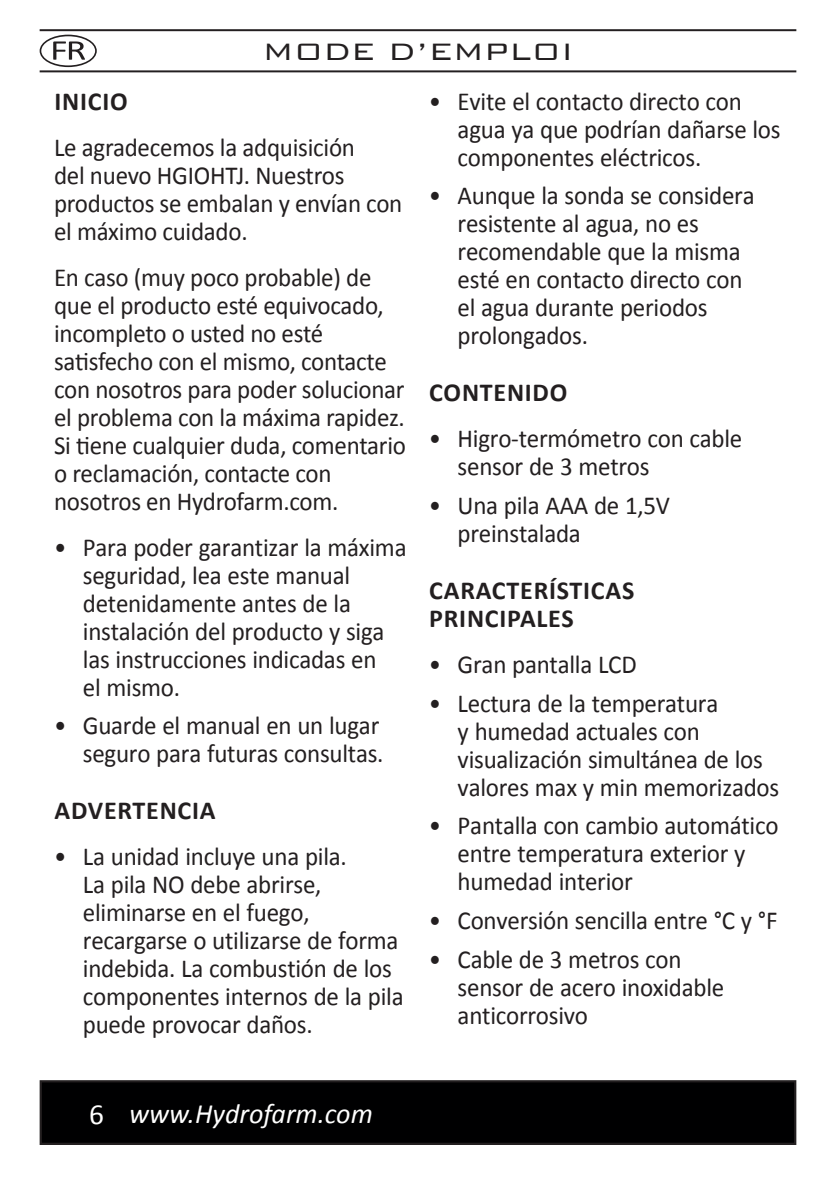
<style>
.page{position:relative;width:836px;height:1181px;background:#fff}
.page>*{position:absolute;margin:0;border:0;box-sizing:border-box;transform-origin:0 0}
.t1{font:300 31.6px "Bank Gothic";letter-spacing:-.01em;color:#231f20;scale:1.1 1}
.t2{font:italic 28px "Calibri";color:#fff}
.t3{font:26px/28px "Calibri";letter-spacing:-.01em;color:#231f20;scale:.96 1}
.t4{font:700 26px/28px "Calibri";letter-spacing:.03em;color:#231f20}
.s1{font-style:normal;font-size:29.2px}
</style>
<div class="page">
<div style="left:41px;top:1081px;width:753px;height:63px;background:#000001"></div>
<div style="left:40px;top:1080px;width:756px;height:65px;border:2px solid #231f20"></div>
<hr style="left:40px;top:29px;width:756px;height:2px;background:#231f20">
<hr style="left:40px;top:70px;width:756px;height:2px;background:#231f20">
<svg style="left:40px;top:35px;width:57px;height:32px"></svg>
<p class="t1" style="left:262px;top:27px;width:284px">MODE D’EMPLOI</p>
<p class="t4" style="left:55px;top:87px;width:75px">INICIO</p>
<p class="t3" style="left:54px;top:133px;width:364px">Le agradecemos la adquisición<br>del nuevo HGIOHTJ. Nuestros productos se embalan y envían con el máximo cuidado.</p>
<p class="t3" style="left:54px;top:263px;width:368px">En caso (muy poco probable) de que el producto esté equivocado, incompleto o usted no esté satisfecho con el mismo, contacte con nosotros para poder solucionar el problema con la máxima rapidez.<br>Si tiene cualquier duda, comentario o reclamación, contacte con nosotros en Hydrofarm.com.</p>
<p class="t3" style="left:83px;top:533px;width:338px;text-indent:-29px">• Para poder garantizar la máxima seguridad, lea este manual detenidamente antes de la instalación del producto y siga las instrucciones indicadas en<br>el mismo.</p>
<p class="t3" style="left:54px;top:712px;width:344px;text-align:right">• Guarde el manual en un lugar seguro para futuras consultas.</p>
<p class="t4" style="left:55px;top:796px;width:162px">ADVERTENCIA</p>
<p class="t3" style="left:83px;top:843px;width:335px;text-indent:-29px">• La unidad incluye una pila.<br>La pila NO debe abrirse, eliminarse en el fuego, recargarse o utilizarse de forma indebida. La combustión de los componentes internos de la pila puede provocar daños.</p>
<p class="t3" style="left:457px;top:87px;width:338px;text-indent:-29px">• Evite el contacto directo con agua ya que podrían dañarse los componentes eléctricos.</p>
<p class="t3" style="left:457px;top:182px;width:311px;text-indent:-29px">• Aunque la sonda se considera resistente al agua, no es recomendable que la misma esté en contacto directo con el agua durante periodos prolongados.</p>
<p class="t4" style="left:429px;top:378px;width:139px">CONTENIDO</p>
<p class="t3" style="left:457px;top:425px;width:298px;text-indent:-29px">• Higro-termómetro con cable sensor de 3 metros</p>
<p class="t3" style="left:457px;top:491px;width:223px;text-indent:-29px">• Una pila AAA de 1,5V preinstalada</p>
<p class="t4" style="left:429px;top:576px;width:206px">CARACTERÍSTICAS<br>PRINCIPALES</p>
<p class="t3" style="left:428px;top:650px;width:218px">• Gran pantalla LCD</p>
<p class="t3" style="left:457px;top:689px;width:336px;text-indent:-29px">• Lectura de la temperatura<br>y humedad actuales con visualización simultánea de los valores max y min memorizados</p>
<p class="t3" style="left:457px;top:812px;width:335px;text-indent:-29px">• Pantalla con cambio automático entre temperatura exterior y humedad interior</p>
<p class="t3" style="left:428px;top:907px;width:365px">• Conversión sencilla entre °C y °F</p>
<p class="t3" style="left:457px;top:945px;width:279px;text-indent:-29px">• Cable de 3 metros con sensor de acero inoxidable anticorrosivo</p>
<p class="t2" style="left:89px;top:1094px;width:285px"><span class="s1">6</span> www.Hydrofarm.com</p>
</div>
